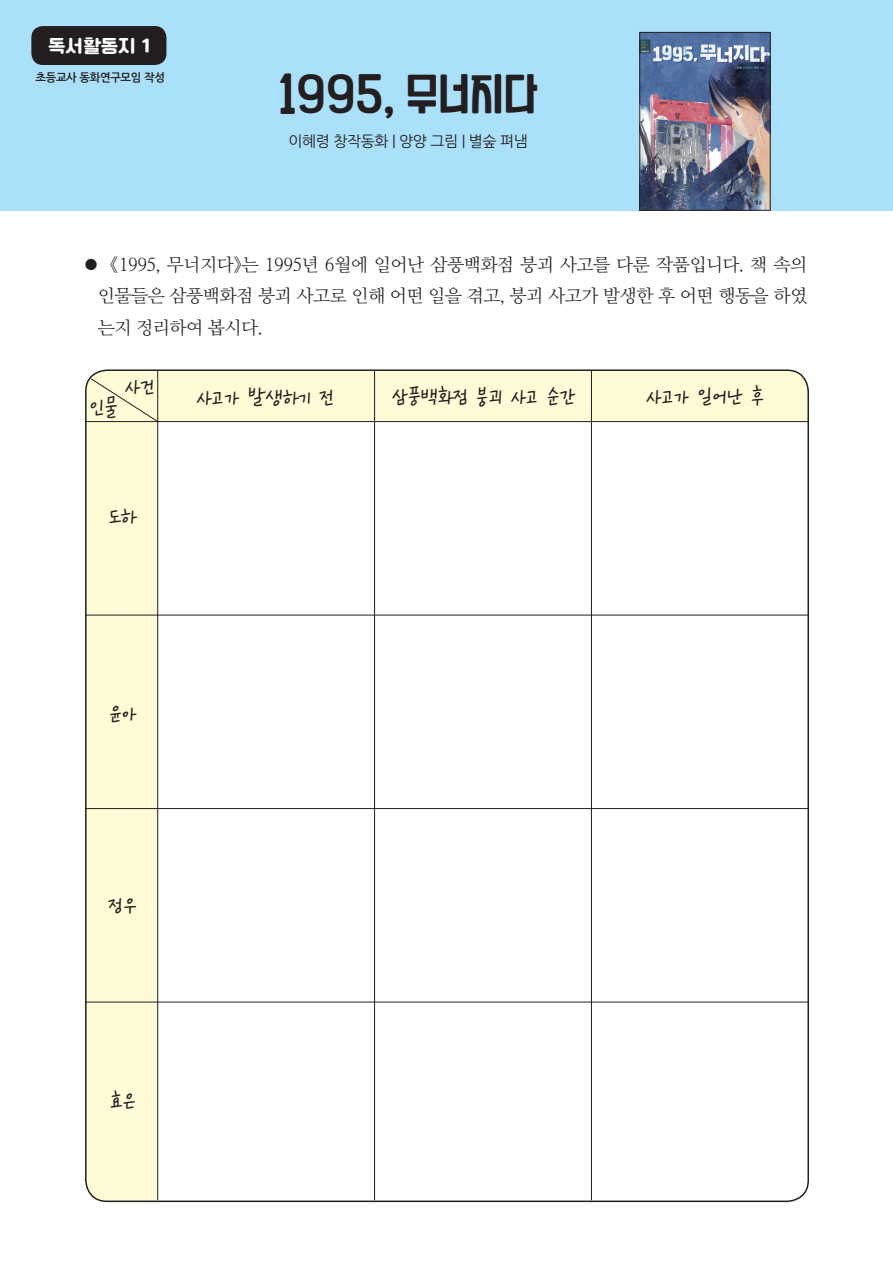
<style>
.page{position:relative;width:893px;height:1263px;background:#fff}
.page>*{position:absolute;margin:0;border:0;box-sizing:border-box;transform-origin:0 0}
.t1{font:39.9px "YANGJIN";color:#231f20}
.t2{font:27px "Gangwon Edu Hyeonok T OTF Medium";letter-spacing:-.025em;color:#231f20}
.t3{font:18.45px "Cafe 24 Ssurround";color:#fff}
.t4{font:18px/31.5px "Nanum Myeongjo OTF";letter-spacing:-.025em;color:#231f20;text-align:justify}
.t5{font:15px "Nanum Gothic OTF";letter-spacing:-.025em;color:#231f20}
.t6{font:11.25px "Nanum Gothic OTF Bold";letter-spacing:-.025em;color:#231f20}
.s1{font-family:"Nanum Gothic OTF";font-size:15px}
</style>
<div class="page">
<div style="left:91px;top:370px;width:717px;height:95px;background:#fffbd6;border-radius:21px"></div>
<div style="left:0;top:0;width:893px;height:211px;background:#aae0f9"></div>
<div style="left:31px;top:26px;width:135px;height:39px;background:#231f20;border-radius:12px"></div>
<img style="left:641px;top:34px;width:127px;height:174px">
<div style="left:639px;top:32px;width:131px;height:178px;border:1px solid #231f20"></div>
<div style="left:86px;top:371px;width:165px;height:830px;background:#fffbd6;border-radius:21px"></div>
<div style="left:157px;top:421px;width:131px;height:781px;background:#fff"></div>
<hr style="left:85px;top:615px;width:723px;height:1px;background:#231f20">
<hr style="left:85px;top:808px;width:723px;height:1px;background:#231f20">
<hr style="left:85px;top:1002px;width:723px;height:1px;background:#231f20">
<div style="left:157px;top:421px;width:651px;height:65px;background:#fff"></div>
<hr style="left:85px;top:421px;width:723px;height:1px;background:#231f20">
<svg style="left:90px;top:378px;width:70px;height:45px"></svg>
<hr style="left:374px;top:371px;width:1px;height:829px;background:#231f20">
<hr style="left:591px;top:370px;width:1px;height:830px;background:#231f20">
<hr style="left:157px;top:370px;width:1px;height:830px;background:#231f20">
<p class="t3" style="left:48px;top:37px;width:105px">독서활동지 1</p>
<p class="t6" style="left:35px;top:72px;width:131px">초등교사 동화연구모임 작성</p>
<h1 class="t1" style="left:278px;top:67px;width:262px">1995, 무너지다</h1>
<p class="t5" style="left:288px;top:132px;width:241px">이혜령 창작동화 | 양양 그림 | 별숲 펴냄</p>
<p class="t4" style="left:98px;top:248px;width:711px;text-indent:-14px"><span class="s1">●</span> 《1995, 무너지다》는 1995년 6월에 일어난 삼풍백화점 붕괴 사고를 다룬 작품입니다. 책 속의 인물들은 삼풍백화점 붕괴 사고로 인해 어떤 일을 겪고, 붕괴 사고가 발생한 후 어떤 행동을 하였 는지 정리하여 봅시다.</p>
<h2 class="t2" style="left:124px;top:372px;width:32px">사건</h2>
<h2 class="t2" style="left:196px;top:383px;width:140px">사고가 발생하기 전</h2>
<h2 class="t2" style="left:645px;top:383px;width:120px">사고가 일어난 후</h2>
<h2 class="t2" style="left:392px;top:383px;width:185px">삼풍백화점 붕괴 사고 순간</h2>
<h2 class="t2" style="left:89px;top:394px;width:30px">인물</h2>
<h2 class="t2" style="left:108px;top:502px;width:30px">도하</h2>
<h2 class="t2" style="left:108px;top:699px;width:30px">윤아</h2>
<h2 class="t2" style="left:108px;top:892px;width:31px">정우</h2>
<h2 class="t2" style="left:109px;top:1086px;width:28px">효은</h2>
</div>
